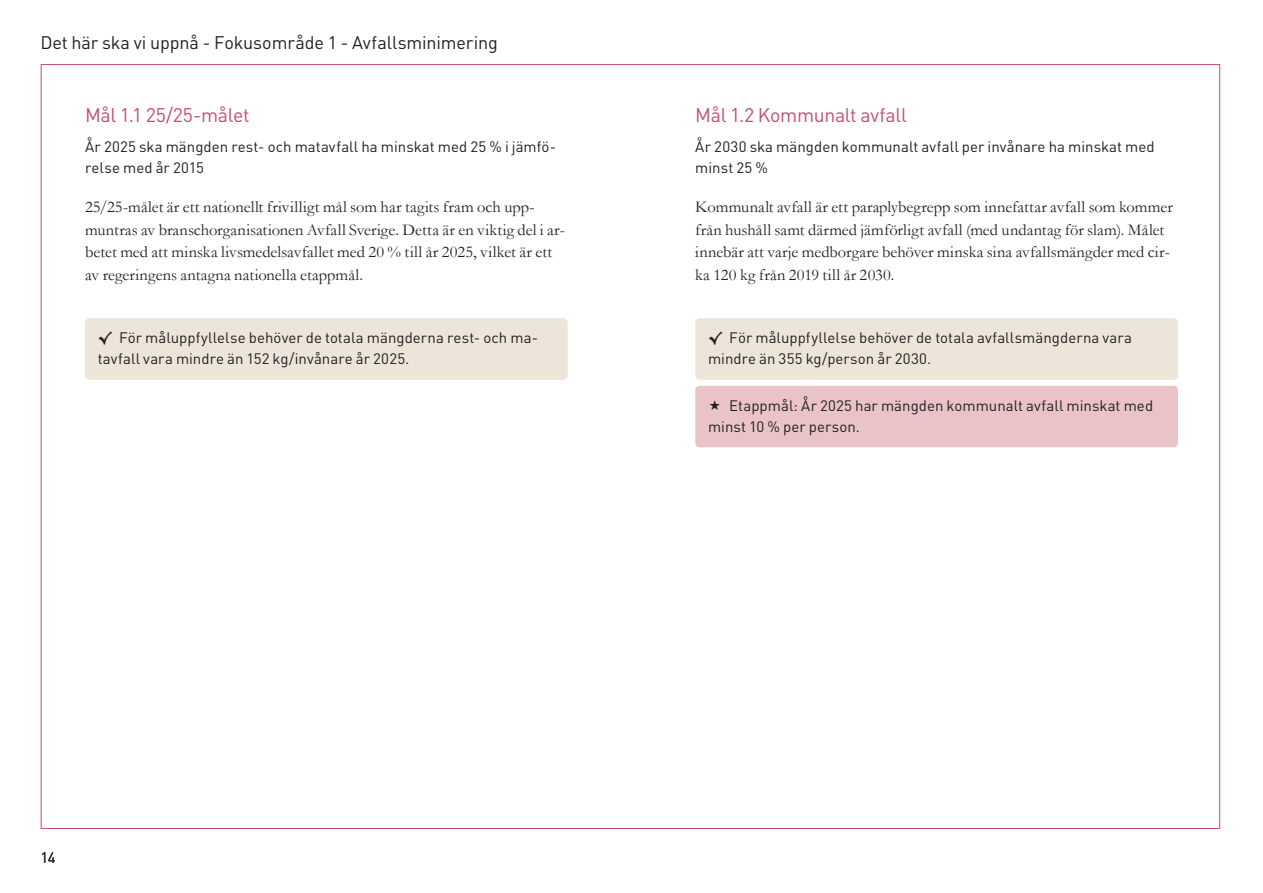
<style>
.page{position:relative;width:1263px;height:893px;background:#fff}
.page>*{position:absolute;margin:0;border:0;box-sizing:border-box;transform-origin:0 0}
.Målrubriker{font:19.5px "DIN";letter-spacing:-.02em;color:#c44f70}
.t1{font:18px "DIN";letter-spacing:-.005em;color:#231f20}
.Brödtext_-_P{font:16.5px/22.5px "Garamond";letter-spacing:.005em;color:#231f20}
.Andel{font:15px/21px "DIN";letter-spacing:.005em;color:#231f20}
.Brödtext_-_DIN_-_P{font:15px/21px "DIN";letter-spacing:.005em;color:#231f20}
.s1{font-family:"Berlin Sans FB"}
</style>
<div class="page">
<div style="left:85px;top:318px;width:483px;height:62px;background:#ebe6d9;border-radius:4px"></div>
<div style="left:695px;top:318px;width:483px;height:62px;background:#ebe6d9;border-radius:4px"></div>
<div style="left:695px;top:386px;width:483px;height:61px;background:#e9c3c7;border-radius:4px"></div>
<p class="t1" style="left:40px;top:30px;width:459px">Det här ska vi uppnå - Fokusområde 1 - Avfallsminimering</p>
<p class="Målrubriker" style="left:85px;top:102px;width:166px">Mål 1.1 25/25-målet</p>
<p class="Brödtext_-_DIN_-_P" style="left:85px;top:135px;width:473px">År 2025 ska mängden rest- och matavfall ha minskat med 25 % i jämfö&shy;relse med år 2015</p>
<p class="Brödtext_-_P" style="left:85px;top:195px;width:481px">25/25-målet är ett nationellt frivilligt mål som har tagits fram och upp&shy;muntras av branschorganisationen Avfall Sverige. Detta är en viktig del i ar&shy;betet med att minska livsmedelsavfallet med 20 % till år 2025, vilket är ett av regeringens antagna nationella etappmål.</p>
<p class="Andel" style="left:98px;top:327px;width:442px"><span class="s1">√</span> För måluppfyllelse behöver de totala mängderna rest- och ma&shy;tavfall vara mindre än 152 kg/invånare år 2025.</p>
<p class="Målrubriker" style="left:695px;top:102px;width:213px">Mål 1.2 Kommunalt avfall</p>
<p class="Brödtext_-_DIN_-_P" style="left:695px;top:135px;width:461px">År 2030 ska mängden kommunalt avfall per invånare ha minskat med minst 25 %</p>
<p class="Brödtext_-_P" style="left:695px;top:195px;width:479px">Kommunalt avfall är ett paraplybegrepp som innefattar avfall som kommer från hushåll samt därmed jämförligt avfall (med undantag för slam). Målet innebär att varje medborgare behöver minska sina avfallsmängder med cir&shy;ka 120 kg från 2019 till år 2030.</p>
<p class="Andel" style="left:708px;top:327px;width:426px"><span class="s1">√</span> För måluppfyllelse behöver de totala avfallsmängderna vara mindre än 355 kg/person år 2030.</p>
<p class="Andel" style="left:708px;top:394px;width:447px;text-indent:21px">Etappmål: År 2025 har mängden kommunalt avfall minskat med minst 10 % per person.</p>
<p class="Andel" style="left:40px;top:846px;width:17px">14</p>
</div>
